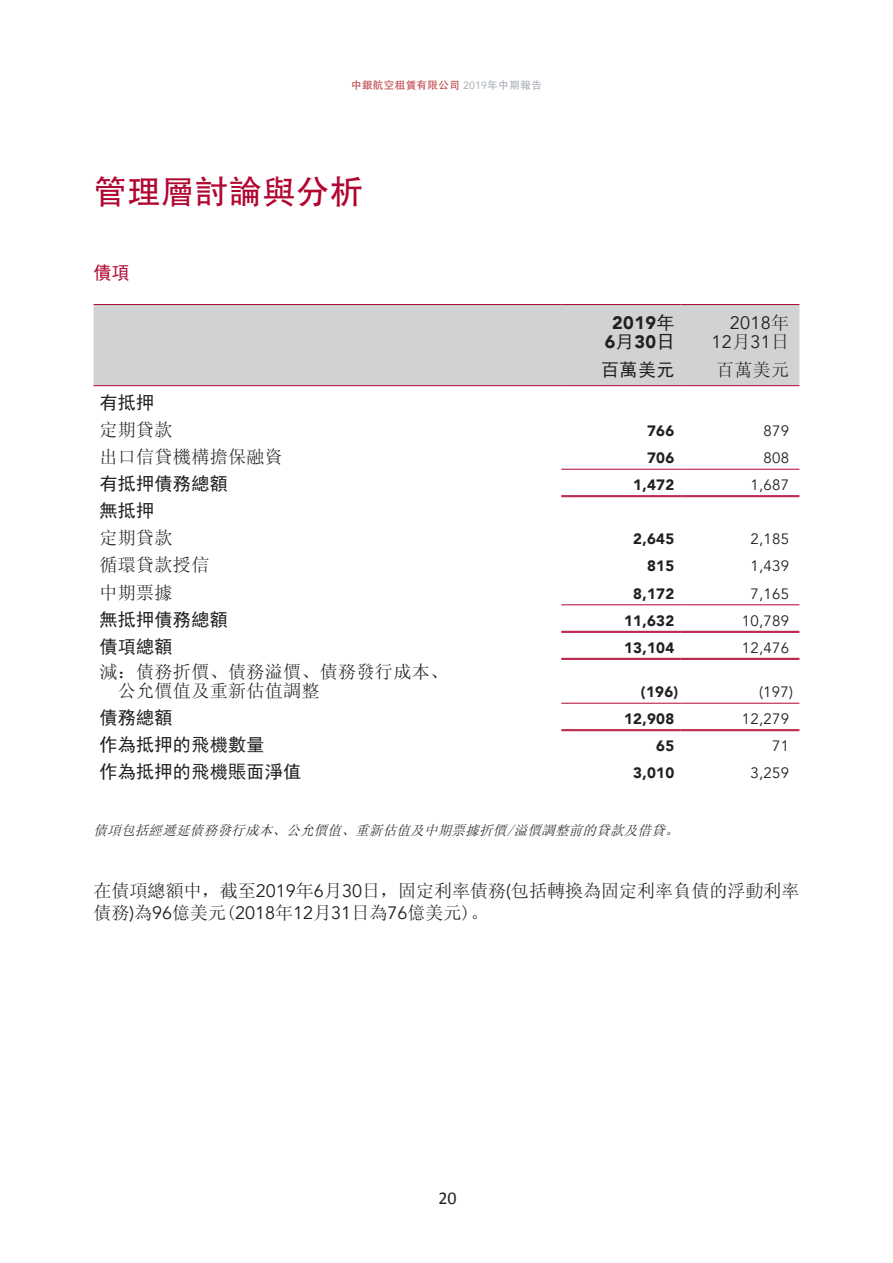
<style>
.page{position:relative;width:893px;height:1263px;background:#fff}
.page>*{position:absolute;margin:0;border:0;box-sizing:border-box;transform-origin:0 0}
._00_C_Body_Text{font:33px "Adobe Heiti Std";letter-spacing:.02em;color:#b00630}
.t1{font:18px/22.5px "Sim Sun";color:#231f20}
.t2{font:18px "Sim Sun";letter-spacing:.02em;color:#231f20}
.t3{font:18px "Sim Hei";letter-spacing:.02em;color:#231f20}
.t4{font:18px "Avenir";letter-spacing:.02em;color:#231f20}
.t5{font:900 18px "Avenir";letter-spacing:.02em;color:#231f20}
.t6{font:18px "Calibri";color:#231f20}
.t7{font:18px "Sim Hei";color:#b00630}
.t8{font:15px "Avenir";letter-spacing:.02em;color:#231f20}
.t9{font:900 15px "Avenir";letter-spacing:.02em;color:#231f20}
.t10{font:italic 13.5px "Sim Sun";color:#231f20}
.t11{font:10.5px "Adobe Heiti Std";letter-spacing:.04em;color:#bf464b}
.s1{font-family:"Avenir";color:#a8aeb4}
.s2{color:#a8aeb4}
.s3{font-family:"Sim Hei";font-weight:400}
.s4{font-family:"Sim Sun"}
.s5{font-family:"Avenir"}
</style>
<div class="page">
<div style="left:94px;top:305px;width:705px;height:80px;background:#d1d2d4"></div>
<hr style="left:94px;top:304px;width:467px;height:1px;background:#b00630">
<hr style="left:561px;top:304px;width:119px;height:1px;background:#b00630">
<hr style="left:680px;top:304px;width:119px;height:1px;background:#b00630">
<hr style="left:94px;top:385px;width:467px;height:1px;background:#b00630">
<hr style="left:561px;top:385px;width:119px;height:1px;background:#b00630">
<hr style="left:680px;top:385px;width:119px;height:1px;background:#b00630">
<hr style="left:561px;top:604px;width:119px;height:1px;background:#b00630">
<hr style="left:680px;top:604px;width:119px;height:1px;background:#b00630">
<hr style="left:561px;top:658px;width:119px;height:1px;background:#b00630">
<hr style="left:561px;top:659px;width:119px;height:1px;background:#b00630">
<hr style="left:680px;top:658px;width:119px;height:1px;background:#b00630">
<hr style="left:680px;top:659px;width:119px;height:1px;background:#b00630">
<hr style="left:561px;top:703px;width:119px;height:1px;background:#b00630">
<hr style="left:680px;top:703px;width:119px;height:1px;background:#b00630">
<hr style="left:561px;top:729px;width:119px;height:1px;background:#b00630">
<hr style="left:561px;top:730px;width:119px;height:1px;background:#b00630">
<hr style="left:680px;top:729px;width:119px;height:1px;background:#b00630">
<hr style="left:680px;top:730px;width:119px;height:1px;background:#b00630">
<hr style="left:561px;top:469px;width:119px;height:1px;background:#b00630">
<hr style="left:680px;top:469px;width:119px;height:1px;background:#b00630">
<hr style="left:561px;top:495px;width:119px;height:1px;background:#b00630">
<hr style="left:561px;top:496px;width:119px;height:1px;background:#b00630">
<hr style="left:680px;top:495px;width:119px;height:1px;background:#b00630">
<hr style="left:680px;top:496px;width:119px;height:1px;background:#b00630">
<hr style="left:561px;top:631px;width:119px;height:1px;background:#b00630">
<hr style="left:561px;top:632px;width:119px;height:1px;background:#b00630">
<hr style="left:680px;top:631px;width:119px;height:1px;background:#b00630">
<hr style="left:680px;top:632px;width:119px;height:1px;background:#b00630">
<p class="t11" style="left:351px;top:79px;width:192px">中銀航空租賃有限公司 <span class="s1">2019</span><span class="s2">年中期報告</span></p>
<p class="_00_C_Body_Text" style="left:94px;top:172px;width:271px">管理層討論與分析</p>
<p class="t7" style="left:94px;top:263px;width:37px">債項</p>
<p class="t5" style="left:612px;top:307px;width:64px">2019<span class="s3">年</span></p>
<p class="t5" style="left:605px;top:326px;width:71px">6<span class="s3">月</span>30<span class="s3">日</span></p>
<p class="t4" style="left:730px;top:312px;width:61px">2018<span class="s4">年</span></p>
<p class="t4" style="left:711px;top:331px;width:79px">12<span class="s4">月</span>31<span class="s4">日</span></p>
<p class="t3" style="left:601px;top:361px;width:75px">百萬美元</p>
<p class="t2" style="left:716px;top:361px;width:75px">百萬美元</p>
<p class="t3" style="left:100px;top:394px;width:56px">有抵押</p>
<p class="t2" style="left:100px;top:421px;width:75px">定期貸款</p>
<p class="t9" style="left:647px;top:418px;width:29px">766</p>
<p class="t8" style="left:763px;top:422px;width:27px">879</p>
<p class="t2" style="left:100px;top:448px;width:185px">出口信貸機構擔保融資</p>
<p class="t9" style="left:647px;top:445px;width:29px">706</p>
<p class="t8" style="left:763px;top:449px;width:27px">808</p>
<p class="t3" style="left:100px;top:475px;width:130px">有抵押債務總額</p>
<p class="t9" style="left:633px;top:472px;width:43px">1,472</p>
<p class="t8" style="left:750px;top:476px;width:40px">1,687</p>
<p class="t3" style="left:100px;top:502px;width:56px">無抵押</p>
<p class="t2" style="left:100px;top:529px;width:75px">定期貸款</p>
<p class="t9" style="left:633px;top:526px;width:43px">2,645</p>
<p class="t8" style="left:750px;top:530px;width:40px">2,185</p>
<p class="t2" style="left:100px;top:556px;width:111px">循環貸款授信</p>
<p class="t9" style="left:647px;top:553px;width:29px">815</p>
<p class="t8" style="left:750px;top:557px;width:40px">1,439</p>
<p class="t2" style="left:100px;top:583px;width:75px">中期票據</p>
<p class="t9" style="left:633px;top:581px;width:43px">8,172</p>
<p class="t8" style="left:750px;top:585px;width:40px">7,165</p>
<p class="t3" style="left:100px;top:610px;width:130px">無抵押債務總額</p>
<p class="t9" style="left:624px;top:608px;width:52px">11,632</p>
<p class="t8" style="left:742px;top:612px;width:49px">10,789</p>
<p class="t3" style="left:100px;top:637px;width:75px">債項總額</p>
<p class="t9" style="left:624px;top:635px;width:52px">13,104</p>
<p class="t8" style="left:742px;top:639px;width:49px">12,476</p>
<p class="t2" style="left:100px;top:662px;width:350px">減：債務折價、債務溢價、債務發行成本、</p>
<p class="t2" style="left:118px;top:682px;width:203px">公允價值及重新估值調整</p>
<p class="t9" style="left:641px;top:679px;width:39px">(196)</p>
<p class="t8" style="left:759px;top:683px;width:36px">(197)</p>
<p class="t3" style="left:100px;top:709px;width:75px">債務總額</p>
<p class="t9" style="left:624px;top:706px;width:52px">12,908</p>
<p class="t8" style="left:742px;top:710px;width:49px">12,279</p>
<p class="t3" style="left:100px;top:736px;width:166px">作為抵押的飛機數量</p>
<p class="t9" style="left:656px;top:733px;width:20px">65</p>
<p class="t8" style="left:772px;top:737px;width:18px">71</p>
<p class="t3" style="left:100px;top:763px;width:203px">作為抵押的飛機賬面淨值</p>
<p class="t9" style="left:633px;top:760px;width:43px">3,010</p>
<p class="t8" style="left:750px;top:764px;width:40px">3,259</p>
<p class="t10" style="left:94px;top:824px;width:590px">債項包括經遞延債務發行成本、公允價值、重新估值及中期票據折價/溢價調整前的貸款及借貸。</p>
<p class="t1" style="left:94px;top:879px;width:707px">在債項總額中，截至<span class="s5">2019</span>年<span class="s5">6</span>月<span class="s5">30</span>日，固定利率債務<span class="s5">(</span>包括轉換為固定利率負債的浮動利率債務<span class="s5">)</span>為<span class="s5">96</span>億美元(<span class="s5">2018</span>年<span class="s5">12</span>月<span class="s5">31</span>日為<span class="s5">76</span>億美元)。</p>
<p class="t6" style="left:438px;top:1186px;width:20px">20</p>
</div>
